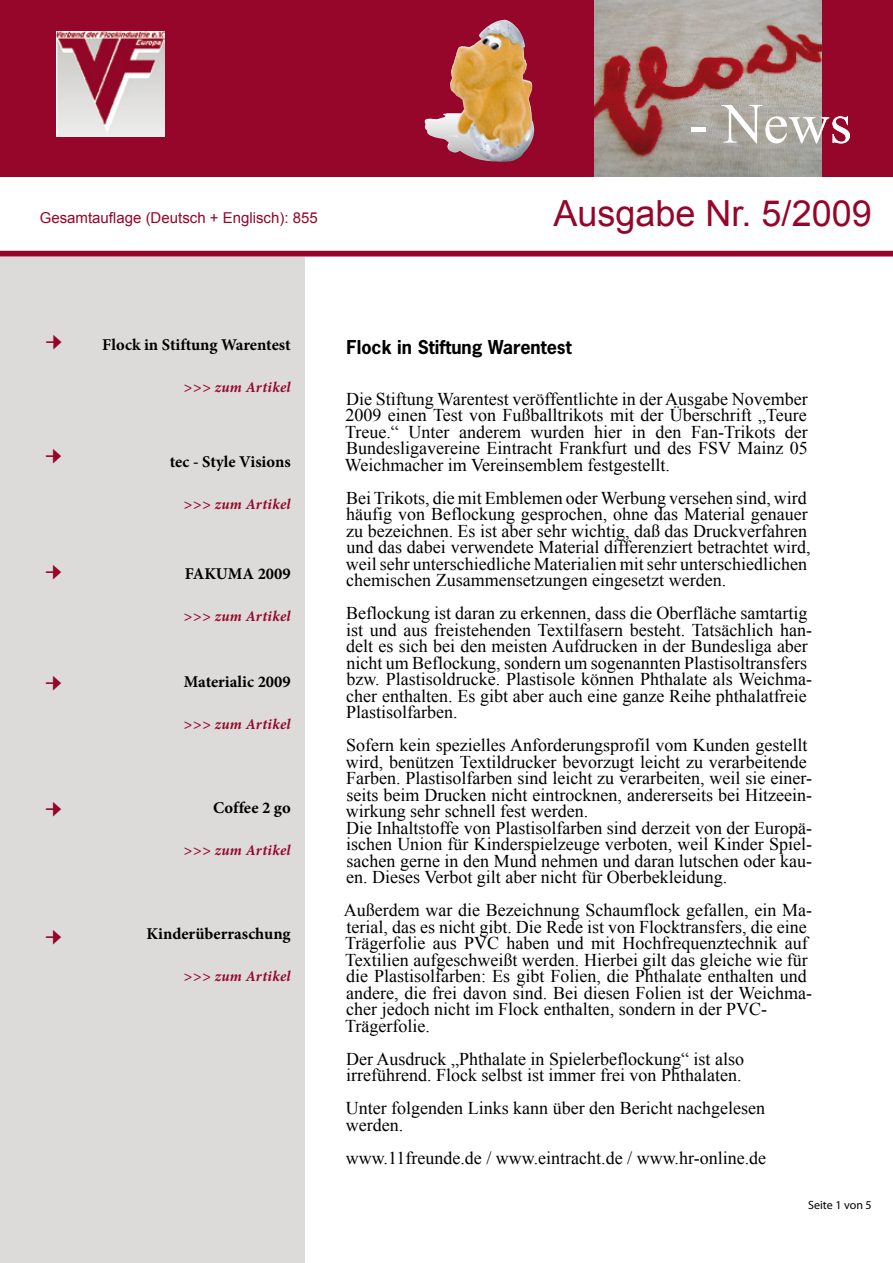
<style>
.page{position:relative;width:893px;height:1263px;background:#fff}
.page>*{position:absolute;margin:0;border:0;box-sizing:border-box;transform-origin:0 0}
.t1{font:57px "Times New Roman";color:#fff}
.t2{font:36px "Arial";color:#95062a}
.t3{font:27px "Minion Pro";color:#95062a}
.t4{font:18px/16.5px "Times New Roman";color:#000}
.t5{font:700 18px "News Gothic Std";color:#000}
.t6{font:700 16.5px "Minion Pro";color:#000}
.t7{font:italic 700 15px "Minion Pro";letter-spacing:.025em;color:#95062a}
.t8{font:15px "Arial";color:#95062a}
.t9{font:12px "Myriad Pro";color:#000}
</style>
<div class="page">
<div style="left:0;top:0;width:893px;height:176px;background:#95062a"></div>
<img style="left:594px;top:0;width:228px;height:176px">
<img style="left:57px;top:32px;width:108px;height:104px">
<hr style="left:0;top:252px;width:893px;height:4px;background:#95062a">
<hr style="left:0;top:251px;width:893px;height:4px;background:#95062a">
<div style="left:0;top:257px;width:304px;height:1006px;background:#dcdbd9"></div>
<img style="left:452px;top:19px;width:80px;height:90px">
<p class="t8" style="left:40px;top:207px;width:280px">Gesamtauflage (Deutsch + Englisch): 855</p>
<h1 class="t1" style="left:689px;top:85px;width:165px">- News</h1>
<h2 class="t2" style="left:553px;top:189px;width:320px">Ausgabe Nr. 5/2009</h2>
<h3 class="t3" style="left:45px;top:322px;width:19px">→</h3>
<p class="t6" style="left:102px;top:333px;width:190px">Flock in Stiftung Warentest</p>
<p class="t7" style="left:183px;top:376px;width:109px">&gt;&gt;&gt; zum Artikel</p>
<h3 class="t3" style="left:45px;top:436px;width:19px">→</h3>
<p class="t6" style="left:170px;top:450px;width:122px">tec - Style Visions</p>
<p class="t7" style="left:183px;top:493px;width:109px">&gt;&gt;&gt; zum Artikel</p>
<h3 class="t3" style="left:45px;top:552px;width:19px">→</h3>
<p class="t6" style="left:185px;top:562px;width:107px">FAKUMA 2009</p>
<p class="t7" style="left:183px;top:606px;width:109px">&gt;&gt;&gt; zum Artikel</p>
<h3 class="t3" style="left:45px;top:664px;width:19px">→</h3>
<p class="t6" style="left:184px;top:670px;width:108px">Materialic 2009</p>
<p class="t7" style="left:183px;top:714px;width:109px">&gt;&gt;&gt; zum Artikel</p>
<h3 class="t3" style="left:45px;top:789px;width:19px">→</h3>
<p class="t6" style="left:213px;top:796px;width:79px">Coffee 2 go</p>
<p class="t7" style="left:183px;top:840px;width:109px">&gt;&gt;&gt; zum Artikel</p>
<h3 class="t3" style="left:45px;top:917px;width:19px">→</h3>
<p class="t6" style="left:147px;top:922px;width:146px">Kinderüberraschung</p>
<p class="t7" style="left:183px;top:966px;width:109px">&gt;&gt;&gt; zum Artikel</p>
<p class="t5" style="left:347px;top:335px;width:227px">Flock in Stiftung Warentest</p>
<p class="t4" style="left:345px;top:390px;width:465px;text-align:justify">Die Stiftung Warentest veröffentlichte in der Ausgabe November 2009 einen Test von Fußballtrikots mit der Überschrift „Teure Treue.“ Unter anderem wurden hier in den Fan-Trikots der Bundesligavereine Eintracht Frankfurt und des FSV Mainz 05<br>Weichmacher im Vereinsemblem festgestellt.</p>
<p class="t4" style="left:346px;top:489px;width:467px">Bei Trikots, die mit Emblemen oder Werbung versehen sind, wird häufig von Beflockung gesprochen, ohne das Material genauer zu bezeichnen. Es ist aber sehr wichtig, daß das Druckverfahren und das dabei verwendete Material differenziert betrachtet wird, weil sehr unterschiedliche Materialien mit sehr unterschiedlichen chemischen Zusammensetzungen eingesetzt werden.</p>
<p class="t4" style="left:346px;top:605px;width:467px">Beflockung ist daran zu erkennen, dass die Oberfläche samtartig ist und aus freistehenden Textilfasern besteht. Tatsächlich han&shy;delt es sich bei den meisten Aufdrucken in der Bundesliga aber nicht um Beflockung, sondern um sogenannten Plastisoltransfers bzw. Plastisoldrucke. Plastisole können Phthalate als Weichma&shy;cher enthalten. Es gibt aber auch eine ganze Reihe phthalatfreie Plastisolfarben.</p>
<p class="t4" style="left:346px;top:737px;width:468px">Sofern kein spezielles Anforderungsprofil vom Kunden gestellt wird, benützen Textildrucker bevorzugt leicht zu verarbeitende Farben. Plastisolfarben sind leicht zu verarbeiten, weil sie einer&shy;seits beim Drucken nicht eintrocknen, andererseits bei Hitzeein&shy;wirkung sehr schnell fest werden.<br>Die Inhaltstoffe von Plastisolfarben sind derzeit von der Europä&shy;ischen Union für Kinderspielzeuge verboten, weil Kinder Spiel&shy;sachen gerne in den Mund nehmen und daran lutschen oder kau&shy;en. Dieses Verbot gilt aber nicht für Oberbekleidung.</p>
<p class="t4" style="left:344px;top:902px;width:470px">Außerdem war die Bezeichnung Schaumflock gefallen, ein Ma&shy;terial, das es nicht gibt. Die Rede ist von Flocktransfers, die eine Trägerfolie aus PVC haben und mit Hochfrequenztechnik auf Textilien aufgeschweißt werden. Hierbei gilt das gleiche wie für die Plastisolfarben: Es gibt Folien, die Phthalate enthalten und andere, die frei davon sind. Bei diesen Folien ist der Weichma&shy;cher jedoch nicht im Flock enthalten, sondern in der PVC-Trägerfolie.</p>
<p class="t4" style="left:346px;top:1050px;width:399px">Der Ausdruck „Phthalate in Spielerbeflockung“ ist also irreführend. Flock selbst ist immer frei von Phthalaten.</p>
<p class="t4" style="left:346px;top:1100px;width:421px">Unter folgenden Links kann über den Bericht nachgelesen werden.</p>
<p class="t4" style="left:346px;top:1149px;width:422px">www.11freunde.de / www.eintracht.de / www.hr-online.de</p>
<p class="t9" style="left:808px;top:1197px;width:65px">Seite von 5</p>
</div>
